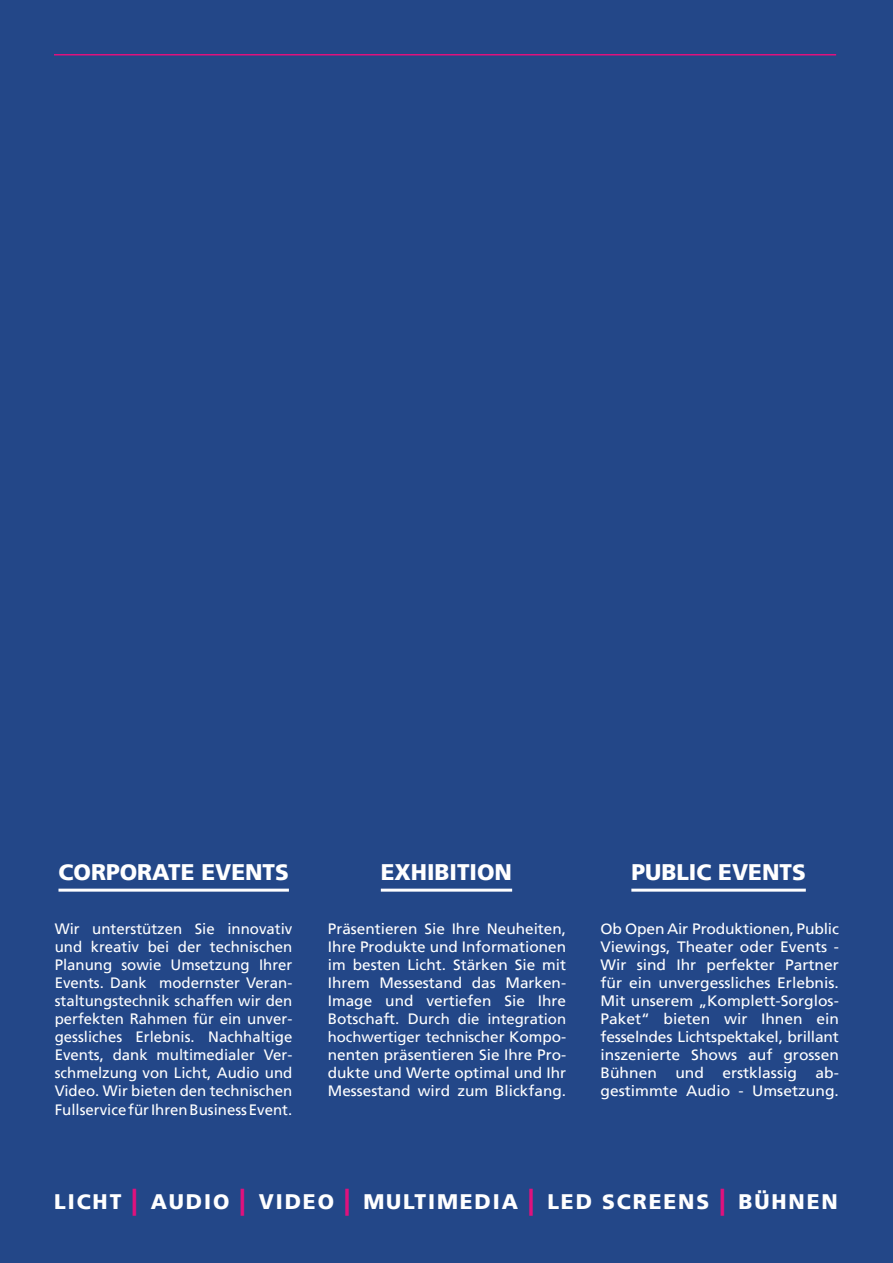
<style>
.page{position:relative;width:893px;height:1263px;background:#234788}
.page>*{position:absolute;margin:0;border:0;box-sizing:border-box;transform-origin:0 0}
.t1{font:900 22.5px "Frutiger";color:#fff}
.t2{font:900 21px "Frutiger";letter-spacing:.09em;color:#fff}
.t3{font:15px/18.1px "Frutiger";color:#fff;text-align:justify}
.t4{font:15px/18px "Frutiger";color:#fff;text-align:justify;scale:1.04 1}
.t5{font:14.55px/18px "Frutiger";letter-spacing:-.005em;color:#fff}
.s1{font-size:15px}
.s2{font-size:27px;color:#df117d}
</style>
<div class="page">
<hr style="left:58px;top:889px;width:231px;height:3px;background:#fff">
<hr style="left:381px;top:889px;width:131px;height:3px;background:#fff">
<hr style="left:631px;top:889px;width:175px;height:3px;background:#fff">
<hr style="left:54px;top:54px;width:782px;height:2px;background:#df117d">
<h1 class="t1" style="left:58px;top:859px;width:232px">CORPORATE EVENTS</h1>
<h1 class="t1" style="left:381px;top:859px;width:133px">EXHIBITION</h1>
<p class="t3" style="left:55px;top:920px;width:239px">Wir unterstützen Sie innovativ und kreativ bei der technischen Planung sowie Umsetzung Ihrer Events. Dank modernster Veran&shy;staltungstechnik schaffen wir den perfekten Rahmen für ein unver&shy;gessliches Erlebnis. Nachhaltige Events, dank multimedialer Ver&shy;schmelzung von Licht, Audio und Video. Wir bieten den technischen Fullservice für Ihren Business Event.</p>
<p class="t3" style="left:328px;top:920px;width:240px">Präsentieren Sie Ihre Neuheiten, Ihre Produkte und Informationen im besten Licht. Stärken Sie mit Ihrem Messestand das Marken-Image und vertiefen Sie Ihre</p>
<p class="t5" style="left:328px;top:1010px;width:240px"><span class="s1">Botschaft. Dur</span>ch die integration hochwertiger technisc<span class="s1">her Kompo-</span></p>
<p class="t3" style="left:328px;top:1046px;width:240px">nenten präsentieren Sie Ihre Pro&shy;dukte und Werte optimal und Ihr Messestand wird zum Blickfang.</p>
<h1 class="t1" style="left:631px;top:859px;width:176px">PUBLIC EVENTS</h1>
<p class="t4" style="left:600px;top:920px;width:231px">Ob Open Air Produktionen, Public Viewings, Theater oder Events - Wir sind Ihr perfekter Partner für ein unvergessliches Erlebnis.<br>Mit unserem „Komplett-Sorglos-Paket“ bieten wir Ihnen ein fesselndes Lichtspektakel, brillant inszenierte Shows auf grossen Bühnen und erstklassig ab&shy;gestimmte Audio - Umsetzung.</p>
<h2 class="t2" style="left:54px;top:1189px;width:785px">LICHT <span class="s2">|</span> AUDIO <span class="s2">|</span> VIDEO <span class="s2">|</span> MULTIMEDIA <span class="s2">|</span> LED SCREENS <span class="s2">|</span> BÜHNEN</h2>
</div>
